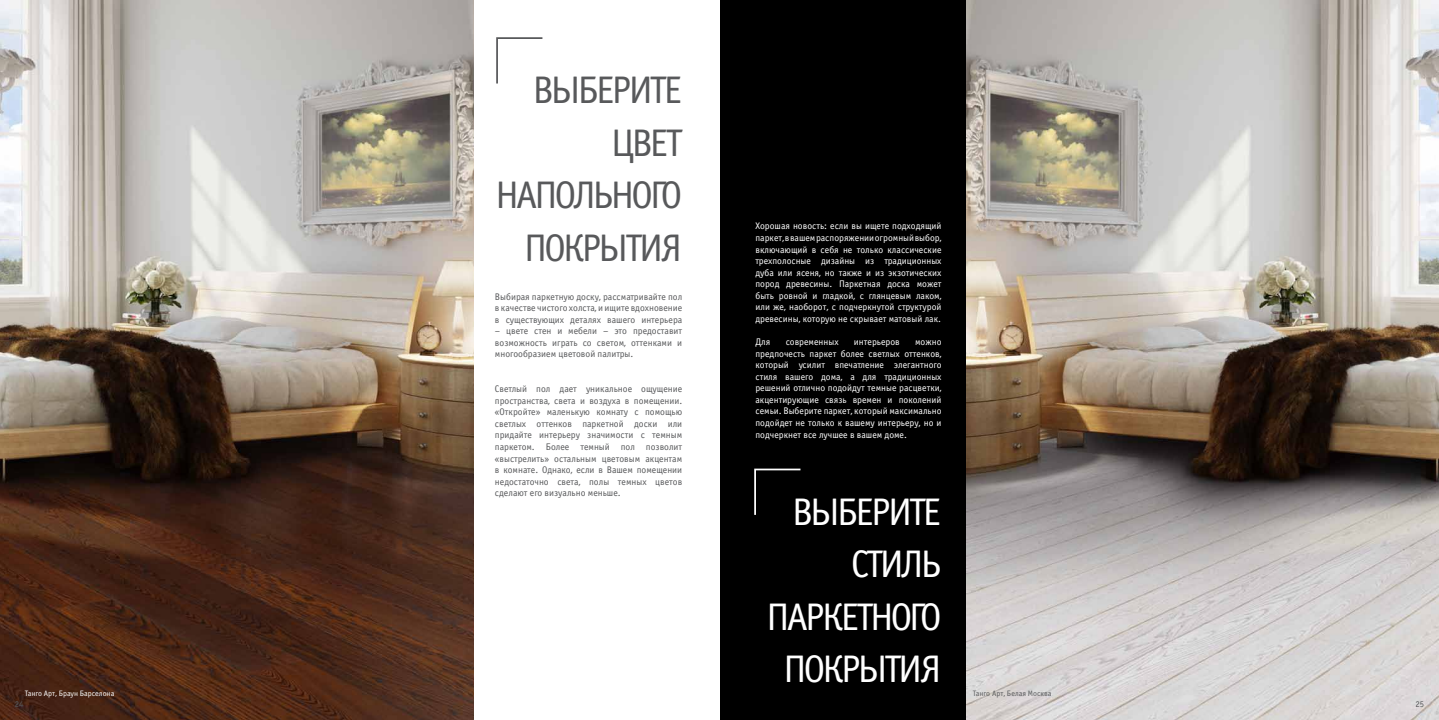
<style>
.page{position:relative;width:1439px;height:720px;background:#fff}
.page>*{position:absolute;margin:0;border:0;box-sizing:border-box;transform-origin:0 0}
.t1{font:38.5px "Officina Sans C";letter-spacing:-.075em;color:#fff}
.t2{font:38.5px "Officina Sans C";letter-spacing:-.075em;color:#58595b}
.t3{font:9.62px/11.5px "Officina Sans C";color:#fff;text-align:justify}
.t4{font:9.62px/11.5px "Officina Sans C";color:#58595b;text-align:justify}
.t5{font:8.75px "Officina Sans ITC Pro";color:#58595b}
.t6{font:7.88px "Officina Sans C";color:#fff}
.t7{font:7.88px "Officina Sans C";color:#58595b}
</style>
<div class="page">
<img style="left:0;top:0;width:474px;height:719px">
<div style="left:719px;top:0;width:249px;height:719px;background:#000"></div>
<svg style="left:754px;top:468px;width:47px;height:47px"></svg>
<svg style="left:496px;top:37px;width:47px;height:47px"></svg>
<img style="left:967px;top:0;width:472px;height:719px">
<p class="t6" style="left:25px;top:689px;width:91px">Танго Арт, Браун Барселона</p>
<h1 class="t2" style="left:533px;top:69px;width:81px">ВЫБЕРИТЕ</h1>
<h1 class="t2" style="left:611px;top:122px;width:38px">ЦВЕТ</h1>
<h1 class="t2" style="left:495px;top:174px;width:184px">НАПОЛЬНОГО</h1>
<h1 class="t2" style="left:524px;top:227px;width:120px">ПОКРЫТИЯ</h1>
<p class="t4" style="left:495px;top:291px;width:189px">Выбирая паркетную доску, рассматривайте пол в качестве чистого холста, и ищите вдохновение в существующих деталях вашего интерьера</p>
<p class="t4" style="left:495px;top:325px;width:189px">– цвете стен и мебели – это предоставит возможность играть со светом, оттенками и многообразием цветовой палитры.</p>
<p class="t4" style="left:495px;top:383px;width:189px">Светлый пол дает уникальное ощущение пространства, света и воздуха в помещении. «Откройте» маленькую комнату с помощью светлых оттенков паркетной доски или придайте интерьеру значимости с темным паркетом. Более темный пол позволит «выстрелить» остальным цветовым акцентам в комнате. Однако, если в Вашем помещении недостаточно света, полы темных цветов сделают его визуально меньше.</p>
<p class="t3" style="left:755px;top:220px;width:188px">Хорошая новость: если вы ищете подходящий паркет, в вашем распоряжении огромный выбор, включающий в себя не только классические трехполосные дизайны из традиционных дуба или ясеня, но также и из экзотических пород древесины. Паркетная доска может быть ровной и гладкой, с глянцевым лаком, или же, наоборот, с подчеркнутой структурой древесины, которую не скрывает матовый лак.</p>
<p class="t3" style="left:755px;top:336px;width:16px">Для</p>
<p class="t3" style="left:785px;top:336px;width:54px">современных</p>
<p class="t3" style="left:854px;top:336px;width:47px">интерьеров</p>
<p class="t3" style="left:755px;top:336px;width:188px;text-indent:160px">можно предпочесть паркет более светлых оттенков, который усилит впечатление элегантного стиля вашего дома, а для традиционных решений отлично подойдут темные расцветки, акцентирующие связь времен и поколений семьи. Выберите паркет, который максимально подойдет не только к вашему интерьеру, но и подчеркнет все лучшее в вашем доме.</p>
<h1 class="t1" style="left:792px;top:490px;width:81px">ВЫБЕРИТЕ</h1>
<h1 class="t1" style="left:851px;top:543px;width:92px">СТИЛЬ</h1>
<h1 class="t1" style="left:766px;top:595px;width:92px">ПАРКЕТНО</h1>
<h1 class="t1" style="left:909px;top:595px;width:30px">ГО</h1>
<h1 class="t1" style="left:783px;top:648px;width:120px">ПОКРЫТИЯ</h1>
<p class="t7" style="left:973px;top:689px;width:80px">Танго Арт, Белая Москва</p>
<p class="t5" style="left:15px;top:699px;width:10px">24</p>
<p class="t5" style="left:1415px;top:699px;width:10px">25</p>
</div>
